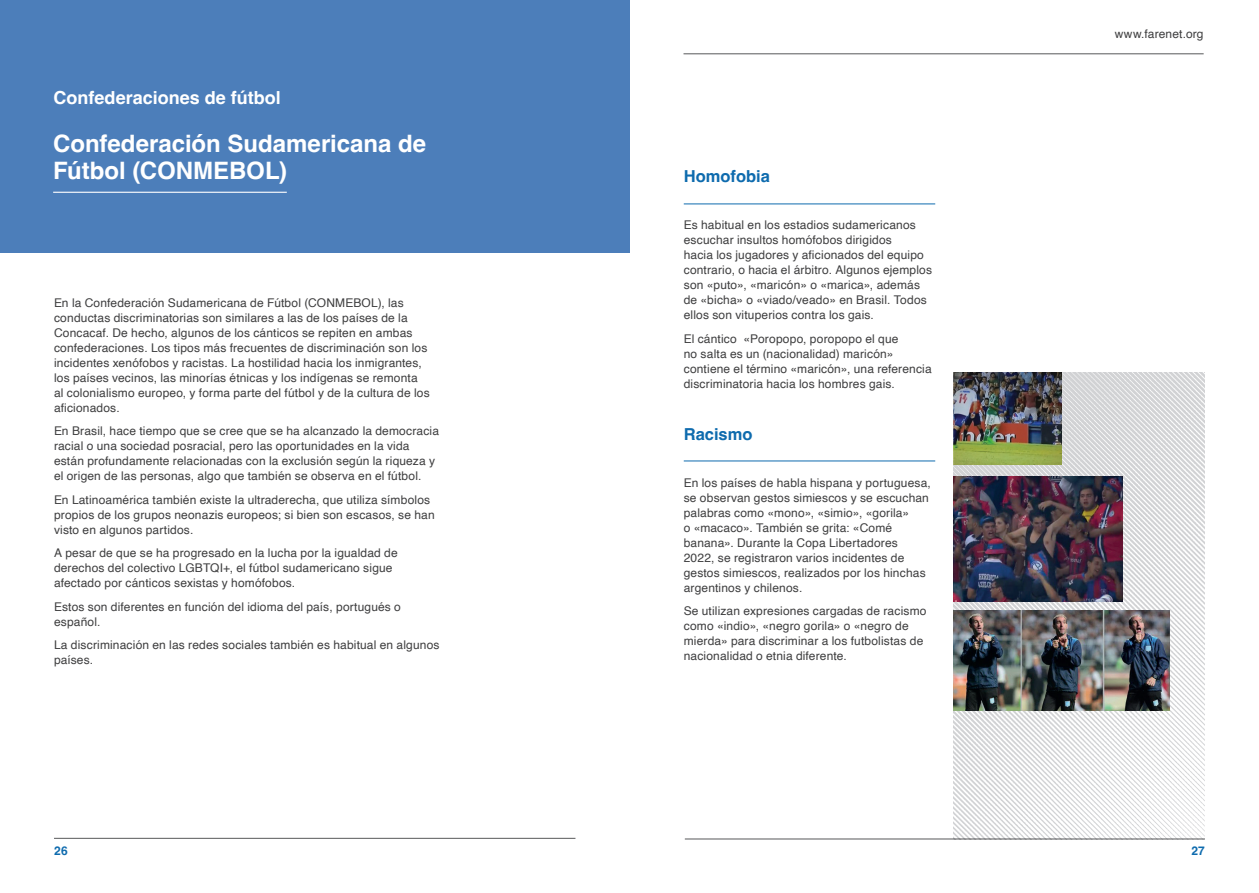
<style>
.page{position:relative;width:1259px;height:893px;background:#fff}
.page>*{position:absolute;margin:0;border:0;box-sizing:border-box;transform-origin:0 0}
.Section_headers{font:700 24px/27px "Helvetica";color:#fff}
.t1{font:700 18px "Helvetica";color:#fff}
.Sub_headers{font:700 16.5px "Helvetica";color:#0e6bae}
.t2{font:12px/15px "Helvetica";letter-spacing:.01em;color:#3e3e3f}
.t3{font:700 12px "Helvetica";color:#0e6bae}
</style>
<div class="page">
<hr style="left:685px;top:839px;width:520px;height:1px;background:#57585a">
<hr style="left:54px;top:838px;width:521px;height:1px;background:#57585a">
<hr style="left:683px;top:54px;width:520px;height:1px;background:#57585a">
<div style="left:0;top:0;width:629px;height:253px;background:#4c7eba"></div>
<hr style="left:53px;top:192px;width:234px;height:1px;background:#fff">
<hr style="left:684px;top:204px;width:251px;height:1px;background:#0e6bae">
<hr style="left:684px;top:461px;width:251px;height:1px;background:#0e6bae">
<img style="left:953px;top:373px;width:251px;height:466px">
<img style="left:953px;top:610px;width:216px;height:101px">
<img style="left:953px;top:476px;width:169px;height:125px">
<img style="left:953px;top:373px;width:108px;height:92px">
<p class="t1" style="left:54px;top:86px;width:229px">Confederaciones de fútbol</p>
<p class="Section_headers" style="left:53px;top:133px;width:375px">Confederación Sudamericana de<br>Fútbol (CONMEBOL)</p>
<p class="t2" style="left:54px;top:295px;width:377px">En la Confederación Sudamericana de Fútbol (CONMEBOL), las conductas discriminatorias son similares a las de los países de la Concacaf. De hecho, algunos de los cánticos se repiten en ambas confederaciones. Los tipos más frecuentes de discriminación son los incidentes xenófobos y racistas. La hostilidad hacia los inmigrantes, los países vecinos, las minorías étnicas y los indígenas se remonta al colonialismo europeo, y forma parte del fútbol y de la cultura de los aficionados.</p>
<p class="t2" style="left:54px;top:424px;width:386px">En Brasil, hace tiempo que se cree que se ha alcanzado la democracia racial o una sociedad posracial, pero las oportunidades en la vida están profundamente relacionadas con la exclusión según la riqueza y el origen de las personas, algo que también se observa en el fútbol.</p>
<p class="t2" style="left:54px;top:492px;width:382px">En Latinoamérica también existe la ultraderecha, que utiliza símbolos propios de los grupos neonazis europeos; si bien son escasos, se han visto en algunos partidos.</p>
<p class="t2" style="left:54px;top:546px;width:345px">A pesar de que se ha progresado en la lucha por la igualdad de derechos del colectivo LGBTQI+, el fútbol sudamericano sigue afectado por cánticos sexistas y homófobos.</p>
<p class="t2" style="left:54px;top:599px;width:348px">Estos son diferentes en función del idioma del país, portugués o español.</p>
<p class="t2" style="left:54px;top:638px;width:387px">La discriminación en las redes sociales también es habitual en algunos países.</p>
<p class="Sub_headers" style="left:684px;top:167px;width:88px">Homofobia</p>
<p class="t2" style="left:684px;top:218px;width:250px">Es habitual en los estadios sudamericanos escuchar insultos homófobos dirigidos<br>hacia los jugadores y aficionados del equipo contrario, o hacia el árbitro. Algunos ejemplos son «puto», «maricón» o «marica», además de «bicha» o «viado/veado» en Brasil. Todos ellos son vituperios contra los gais.</p>
<p class="t2" style="left:684px;top:332px;width:249px">El cántico «Poropopo, poropopo el que<br>no salta es un (nacionalidad) maricón» contiene el término «maricón», una referencia discriminatoria hacia los hombres gais.</p>
<p class="Sub_headers" style="left:684px;top:424px;width:70px">Racismo</p>
<p class="t2" style="left:684px;top:475px;width:249px">En los países de habla hispana y portuguesa, se observan gestos simiescos y se escuchan palabras como «mono», «simio», «gorila»<br>o «macaco». También se grita: «Comé banana». Durante la Copa Libertadores 2022, se registraron varios incidentes de gestos simiescos, realizados por los hinchas argentinos y chilenos.</p>
<p class="t2" style="left:684px;top:604px;width:244px">Se utilizan expresiones cargadas de racismo como «indio», «negro gorila» o «negro de mierda» para discriminar a los futbolistas de nacionalidad o etnia diferente.</p>
<p class="t2" style="left:1114px;top:27px;width:90px">www.farenet.org</p>
<p class="t3" style="left:54px;top:844px;width:15px">26</p>
<p class="t3" style="left:1191px;top:844px;width:15px">27</p>
</div>
